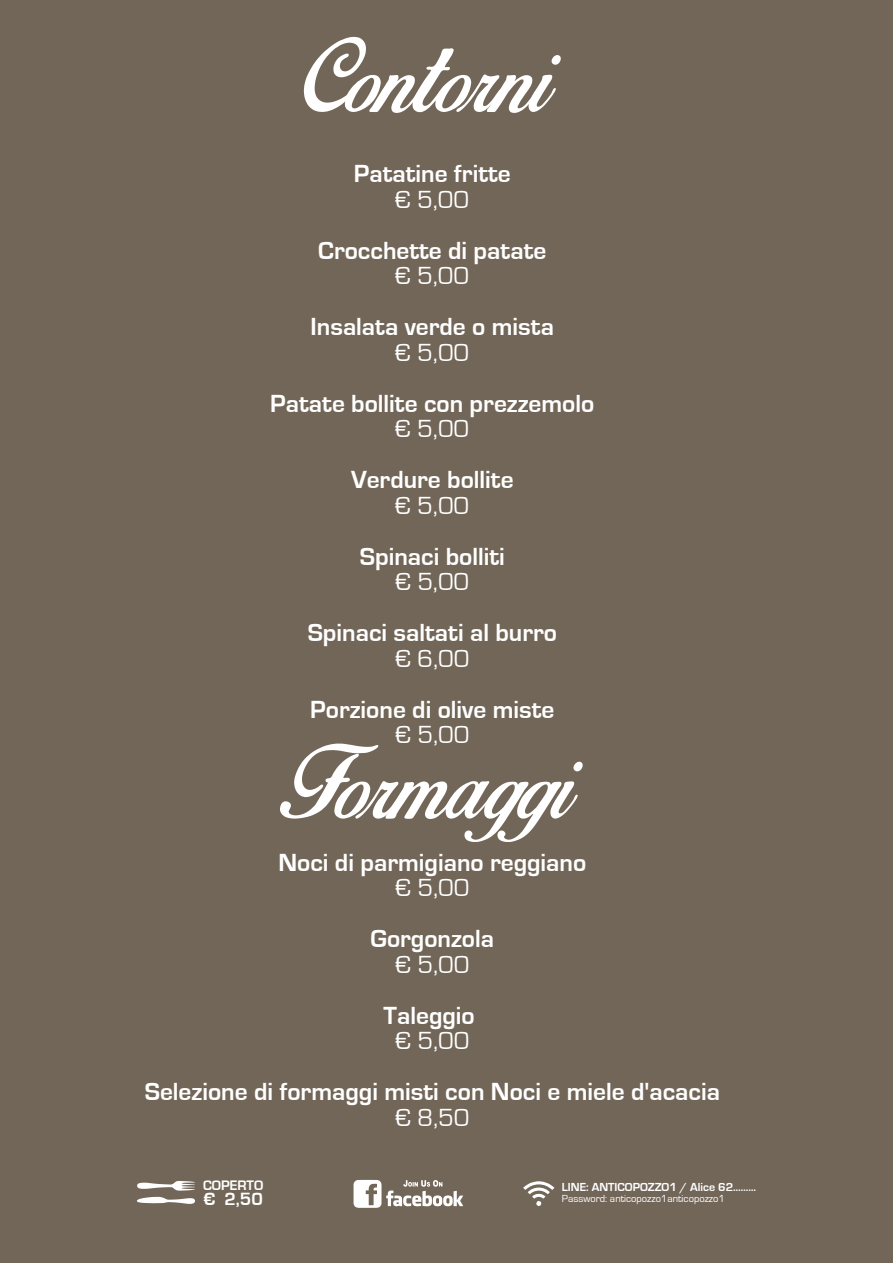
<style>
.page{position:relative;width:893px;height:1263px;background:#726658}
.page>*{position:absolute;margin:0;border:0;box-sizing:border-box;transform-origin:0 0}
.t1{font:700 25.5px "Eurostile";color:#fff}
.t2{font:25.5px "Eurostile";color:#fff}
.t3{font:700 18.3px "Eurostile";color:#fff}
.t4{font:700 14.25px "Eurostile";color:#fff}
.t5{font:700 12px "Eurostile";color:#fff}
.t6{font:10.5px "Eurostile";color:#fff}
</style>
<div class="page">
<svg style="left:304px;top:37px;width:257px;height:76px"></svg>
<svg style="left:280px;top:743px;width:303px;height:99px"></svg>
<svg style="left:353px;top:1180px;width:110px;height:28px"></svg>
<svg style="left:137px;top:1197px;width:58px;height:7px"></svg>
<svg style="left:137px;top:1181px;width:58px;height:9px"></svg>
<svg style="left:523px;top:1181px;width:31px;height:9px"></svg>
<svg style="left:536px;top:1201px;width:6px;height:5px"></svg>
<svg style="left:528px;top:1186px;width:22px;height:8px"></svg>
<svg style="left:532px;top:1192px;width:13px;height:7px"></svg>
<p class="t1" style="left:354px;top:160px;width:158px">Patatine fritte</p>
<p class="t2" style="left:395px;top:186px;width:75px">€ 5,00</p>
<p class="t1" style="left:318px;top:237px;width:230px">Crocchette di patate</p>
<p class="t2" style="left:395px;top:262px;width:75px">€ 5,00</p>
<p class="t1" style="left:311px;top:313px;width:245px">Insalata verde o mista</p>
<p class="t2" style="left:395px;top:339px;width:75px">€ 5,00</p>
<p class="t1" style="left:270px;top:390px;width:326px">Patate bollite con prezzemolo</p>
<p class="t2" style="left:395px;top:415px;width:75px">€ 5,00</p>
<p class="t1" style="left:351px;top:466px;width:164px">Verdure bollite</p>
<p class="t2" style="left:395px;top:492px;width:75px">€ 5,00</p>
<p class="t1" style="left:360px;top:543px;width:147px">Spinaci bolliti</p>
<p class="t2" style="left:395px;top:568px;width:75px">€ 5,00</p>
<p class="t1" style="left:308px;top:619px;width:251px">Spinaci saltati al burro</p>
<p class="t2" style="left:395px;top:645px;width:75px">€ 6,00</p>
<p class="t1" style="left:310px;top:696px;width:246px">Porzione di olive miste</p>
<p class="t2" style="left:395px;top:721px;width:75px">€ 5,00</p>
<p class="t1" style="left:278px;top:849px;width:309px">Noci di parmigiano reggiano</p>
<p class="t2" style="left:395px;top:874px;width:75px">€ 5,00</p>
<p class="t1" style="left:371px;top:925px;width:125px">Gorgonzola</p>
<p class="t2" style="left:395px;top:951px;width:75px">€ 5,00</p>
<p class="t1" style="left:384px;top:1002px;width:93px">Taleggio</p>
<p class="t2" style="left:395px;top:1027px;width:75px">€ 5,00</p>
<p class="t1" style="left:145px;top:1078px;width:577px">Selezione di formaggi misti con Noci e miele d'acacia</p>
<p class="t2" style="left:395px;top:1104px;width:75px">€ 8,50</p>
<p class="t4" style="left:203px;top:1177px;width:62px">COPERTO</p>
<p class="t3" style="left:204px;top:1189px;width:61px">€ 2,50</p>
<p class="t5" style="left:562px;top:1180px;width:196px">LINE: ANTICOPOZZO1 / Alice 62………</p>
<p class="t6" style="left:562px;top:1192px;width:164px">Password: anticopozzo1anticopozzo1</p>
</div>
